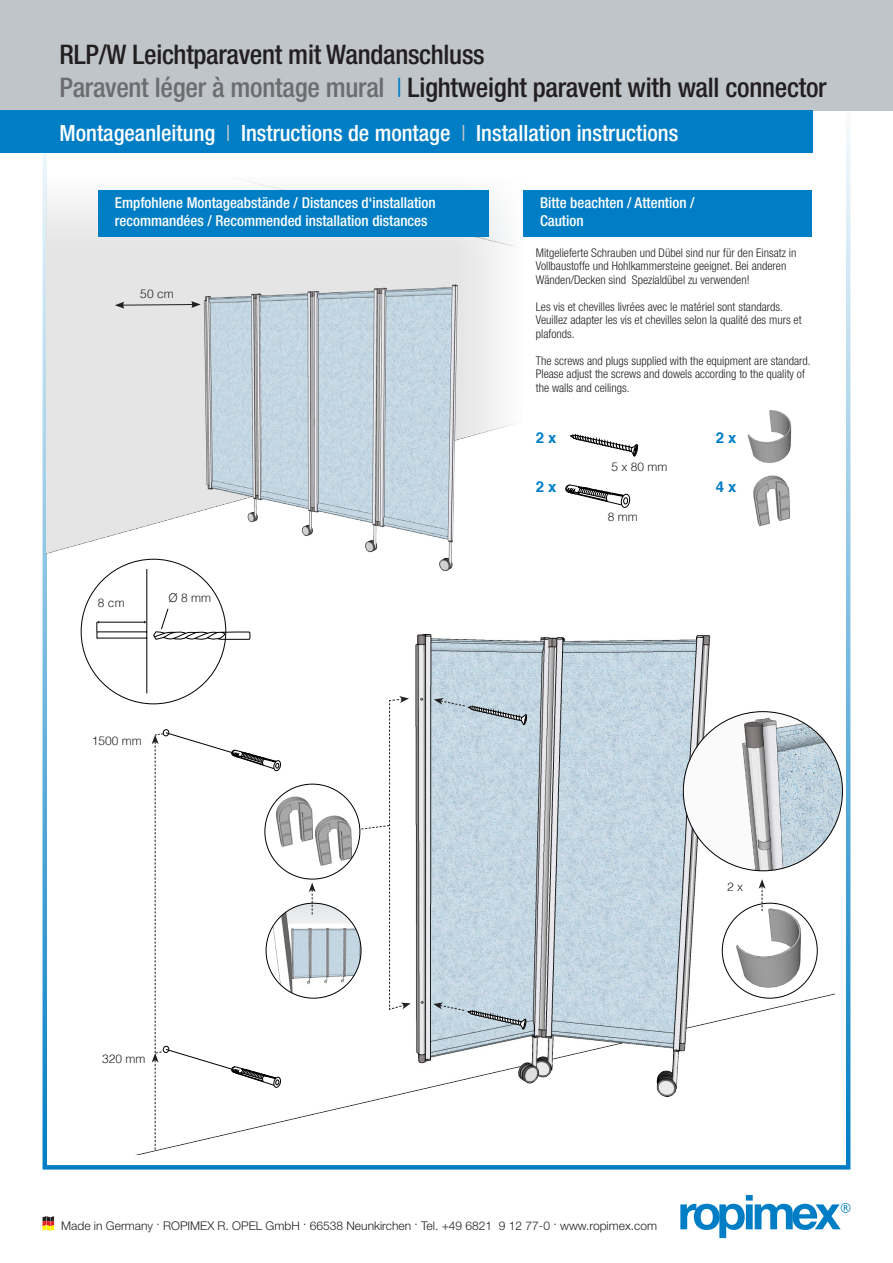
<style>
.page{position:relative;width:893px;height:1263px;background:#fff}
.page>*{position:absolute;margin:0;border:0;box-sizing:border-box;transform-origin:0 0}
.t1{font:500 condensed 27px "Helvetica Neue";letter-spacing:-.01em;color:#231f20}
.t2{font:500 condensed 22.5px "Helvetica Neue";color:#fff}
.t3{font:500 condensed 15px "Helvetica Neue";color:#fff}
.t4{font:700 15px "Helvetica";color:#007ec5}
.t5{font:300 condensed 12px/13.5px "Helvetica Neue";color:#231f20}
.t6{font:300 12px "Helvetica Neue";color:#231f20}
.t7{font:300 12px "Helvetica";color:#231f20}
.s1{color:#6c6d70}
.s2{font-weight:300;color:#007ec5}
.s3{font-weight:300;color:#c0c5c9}
</style>
<div class="page">
<div style="left:43px;top:89px;width:807px;height:1080px;background:#fff;border:4px solid #007ec5"></div>
<img style="left:80px;top:588px;width:755px;height:566px">
<img style="left:47px;top:178px;width:630px;height:397px">
<div style="left:99px;top:190px;width:390px;height:46px;background:#007ec5"></div>
<div style="left:524px;top:190px;width:288px;height:46px;background:#007ec5"></div>
<svg style="left:569px;top:433px;width:69px;height:24px"></svg>
<svg style="left:565px;top:485px;width:65px;height:23px"></svg>
<svg style="left:96px;top:568px;width:155px;height:126px"></svg>
<svg style="left:115px;top:301px;width:86px;height:8px"></svg>
<div style="left:163px;top:729px;width:6px;height:7px;border:1px solid #000001;border-radius:3px"></div>
<svg style="left:152px;top:733px;width:129px;height:417px"></svg>
<img style="left:259px;top:789px;width:67px;height:65px">
<img style="left:298px;top:808px;width:63px;height:65px">
<img style="left:683px;top:712px;width:159px;height:159px;border-radius:80px">
<img style="left:266px;top:903px;width:95px;height:95px;border-radius:47px">
<img style="left:722px;top:903px;width:95px;height:95px;border-radius:47px">
<svg style="left:309px;top:882px;width:7px;height:32px"></svg>
<svg style="left:759px;top:879px;width:6px;height:32px"></svg>
<svg style="left:434px;top:698px;width:93px;height:27px;background:#b2c2cc"></svg>
<svg style="left:433px;top:1002px;width:94px;height:28px;background:#b1c2cd"></svg>
<svg style="left:361px;top:696px;width:50px;height:314px"></svg>
<img style="left:747px;top:410px;width:45px;height:53px">
<img style="left:753px;top:475px;width:37px;height:52px">
<svg style="left:680px;top:1195px;width:170px;height:43px"></svg>
<svg style="left:43px;top:1216px;width:11px;height:14px"></svg>
<div style="left:0;top:0;width:893px;height:111px;background:#c0c5c9"></div>
<div style="left:0;top:111px;width:812px;height:42px;background:#007ec5"></div>
<p class="t1" style="left:60px;top:38px;width:427px">RLP/W Leichtparavent mit Wandanschluss</p>
<p class="t1" style="left:60px;top:71px;width:769px"><span class="s1">Paravent léger à montage mural</span> <span class="s2">I</span> Lightweight paravent with wall connector</p>
<p class="t2" style="left:60px;top:120px;width:620px">Montageanleitung <span class="s3">I</span> Instructions de montage <span class="s3">I</span> Installation instructions</p>
<p class="t3" style="left:115px;top:194px;width:322px">Empfohlene Montageabstände / Distances d‘installation</p>
<p class="t3" style="left:115px;top:212px;width:314px">recommandées / Recommended installation distances</p>
<p class="t7" style="left:140px;top:284px;width:35px">50 cm</p>
<p class="t7" style="left:98px;top:594px;width:28px">8 cm</p>
<p class="t7" style="left:168px;top:588px;width:44px">Ø 8 mm</p>
<p class="t7" style="left:92px;top:731px;width:52px">1500 mm</p>
<p class="t7" style="left:102px;top:1049px;width:45px">320 mm</p>
<p class="t3" style="left:540px;top:194px;width:156px">Bitte beachten / Attention /</p>
<p class="t3" style="left:540px;top:212px;width:45px">Caution</p>
<p class="t5" style="left:536px;top:246px;width:262px">Mitgelieferte Schrauben und Dübel sind nur für den Einsatz in<br>Vollbaustoffe und Hohlkammersteine geeignet. Bei anderen<br>Wänden/Decken sind Spezialdübel zu verwenden!</p>
<p class="t5" style="left:536px;top:300px;width:267px">Les vis et chevilles livrées avec le matériel sont standards.<br>Veuillez adapter les vis et chevilles selon la qualité des murs et plafonds.</p>
<p class="t5" style="left:536px;top:354px;width:276px">The screws and plugs supplied with the equipment are standard.<br>Please adjust the screws and dowels according to the quality of the walls and ceilings.</p>
<p class="t4" style="left:536px;top:426px;width:22px">2 x</p>
<p class="t4" style="left:716px;top:426px;width:22px">2 x</p>
<p class="t4" style="left:536px;top:474px;width:22px">2 x</p>
<p class="t4" style="left:716px;top:474px;width:22px">4 x</p>
<p class="t7" style="left:611px;top:457px;width:58px">5 x 80 mm</p>
<p class="t7" style="left:608px;top:507px;width:31px">8 mm</p>
<p class="t7" style="left:727px;top:877px;width:18px">2 x</p>
<p class="t6" style="left:61px;top:1218px;width:597px">Made in Germany . ROPIMEX R. OPEL GmbH . 66538 Neunkirchen . Tel. +49 6821 9 12 77-0 . www.ropimex.com</p>
</div>
